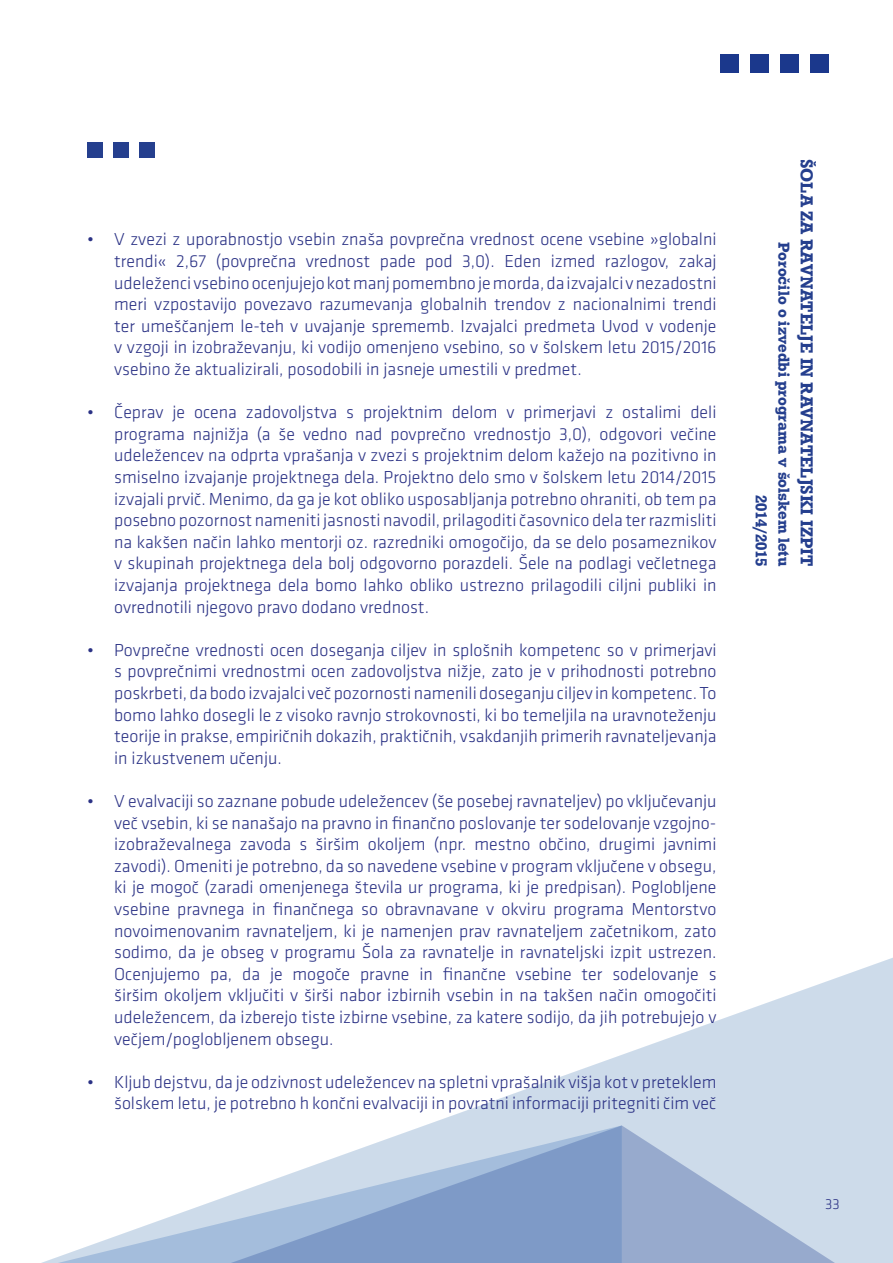
<style>
.page{position:relative;width:893px;height:1263px;background:#fff}
.page>*{position:absolute;margin:0;border:0;box-sizing:border-box;transform-origin:0 0}
.t1{font:300 18px/21.6px "Klavika";color:#2b3285;text-align:justify}
.t2{font:500 18px "Roctus TEE";color:#253f8e}
.t3{font:500 16.5px/22.5px "Roctus TEE";color:#253f8e;text-align:right}
.t4{font:300 15px "Klavika";color:#2b3285}
</style>
<div class="page">
<svg style="left:427px;top:958px;width:466px;height:305px;fill:#cddbea"></svg>
<svg style="left:622px;top:1125px;width:233px;height:138px;background:#b4c4dc"></svg>
<svg style="left:41px;top:1125px;width:581px;height:138px"></svg>
<div style="left:720px;top:54px;width:19px;height:19px;background:#1b388c"></div>
<div style="left:750px;top:54px;width:18px;height:19px;background:#1b388c"></div>
<div style="left:810px;top:54px;width:18px;height:19px;background:#1b388c"></div>
<div style="left:780px;top:54px;width:18px;height:19px;background:#1b388c"></div>
<div style="left:88px;top:142px;width:15px;height:16px;background:#253f8e"></div>
<div style="left:113px;top:142px;width:16px;height:16px;background:#253f8e"></div>
<div style="left:140px;top:142px;width:15px;height:16px;background:#253f8e"></div>
<p class="t1" style="left:114px;top:228px;width:604px;text-indent:-27px">• V zvezi z uporabnostjo vsebin znaša povprečna vrednost ocene vsebine »globalni trendi« 2,67 (povprečna vrednost pade pod 3,0). Eden izmed razlogov, zakaj udeleženci vsebino ocenjujejo kot manj pomembno je morda, da izvajalci v nezadostni meri vzpostavijo povezavo razumevanja globalnih trendov z nacionalnimi trendi ter umeščanjem le-teh v uvajanje sprememb. Izvajalci predmeta Uvod v vodenje v vzgoji in izobraževanju, ki vodijo omenjeno vsebino, so v šolskem letu 2015/2016 vsebino že aktualizirali, posodobili in jasneje umestili v predmet.</p>
<p class="t1" style="left:114px;top:401px;width:604px;text-indent:-27px">• Čeprav je ocena zadovoljstva s projektnim delom v primerjavi z ostalimi deli programa najnižja (a še vedno nad povprečno vrednostjo 3,0), odgovori večine udeležencev na odprta vprašanja v zvezi s projektnim delom kažejo na pozitivno in smiselno izvajanje projektnega dela. Projektno delo smo v šolskem letu 2014/2015 izvajali prvič. Menimo, da ga je kot obliko usposabljanja potrebno ohraniti, ob tem pa posebno pozornost nameniti jasnosti navodil, prilagoditi časovnico dela ter razmisliti na kakšen način lahko mentorji oz. razredniki omogočijo, da se delo posameznikov v skupinah projektnega dela bolj odgovorno porazdeli. Šele na podlagi večletnega izvajanja projektnega dela bomo lahko obliko ustrezno prilagodili ciljni publiki in ovrednotili njegovo pravo dodano vrednost.</p>
<p class="t1" style="left:114px;top:639px;width:604px;text-indent:-27px">• Povprečne vrednosti ocen doseganja ciljev in splošnih kompetenc so v primerjavi s povprečnimi vrednostmi ocen zadovoljstva nižje, zato je v prihodnosti potrebno poskrbeti, da bodo izvajalci več pozornosti namenili doseganju ciljev in kompetenc. To bomo lahko dosegli le z visoko ravnjo strokovnosti, ki bo temeljila na uravnoteženju teorije in prakse, empiričnih dokazih, praktičnih, vsakdanjih primerih ravnateljevanja in izkustvenem učenju.</p>
<p class="t1" style="left:114px;top:790px;width:604px;text-indent:-27px">• V evalvaciji so zaznane pobude udeležencev (še posebej ravnateljev) po vključevanju več vsebin, ki se nanašajo na pravno in finančno poslovanje ter sodelovanje vzgojno&shy;izobraževalnega zavoda s širšim okoljem (npr. mestno občino, drugimi javnimi zavodi). Omeniti je potrebno, da so navedene vsebine v program vključene v obsegu, ki je mogoč (zaradi omenjenega števila ur programa, ki je predpisan). Poglobljene vsebine pravnega in finančnega so obravnavane v okviru programa Mentorstvo novoimenovanim ravnateljem, ki je namenjen prav ravnateljem začetnikom, zato sodimo, da je obseg v programu Šola za ravnatelje in ravnateljski izpit ustrezen.<br>Ocenjujemo pa, da je mogoče pravne in finančne vsebine ter sodelovanje s širšim okoljem vključiti v širši nabor izbirnih vsebin in na takšen način omogočiti udeležencem, da izberejo tiste izbirne vsebine, za katere sodijo, da jih potrebujejo v večjem/poglobljenem obsegu.</p>
<p class="t1" style="left:87px;top:1071px;width:631px;text-align:right">• Kljub dejstvu, da je odzivnost udeležencev na spletni vprašalnik višja kot v preteklem šolskem letu, je potrebno h končni evalvaciji in povratni informaciji pritegniti čim več</p>
<p class="t2" style="left:817px;top:159px;width:409px;rotate:90deg">ŠOLA ZA RAVNATELJE IN RAVNATELJSKI IZPIT</p>
<p class="t3" style="left:795px;top:242px;width:326px;rotate:90deg">Poročilo o izvedbi programa v šolskem letu<br>2014/2015</p>
<p class="t4" style="left:825px;top:1195px;width:16px">33</p>
</div>
